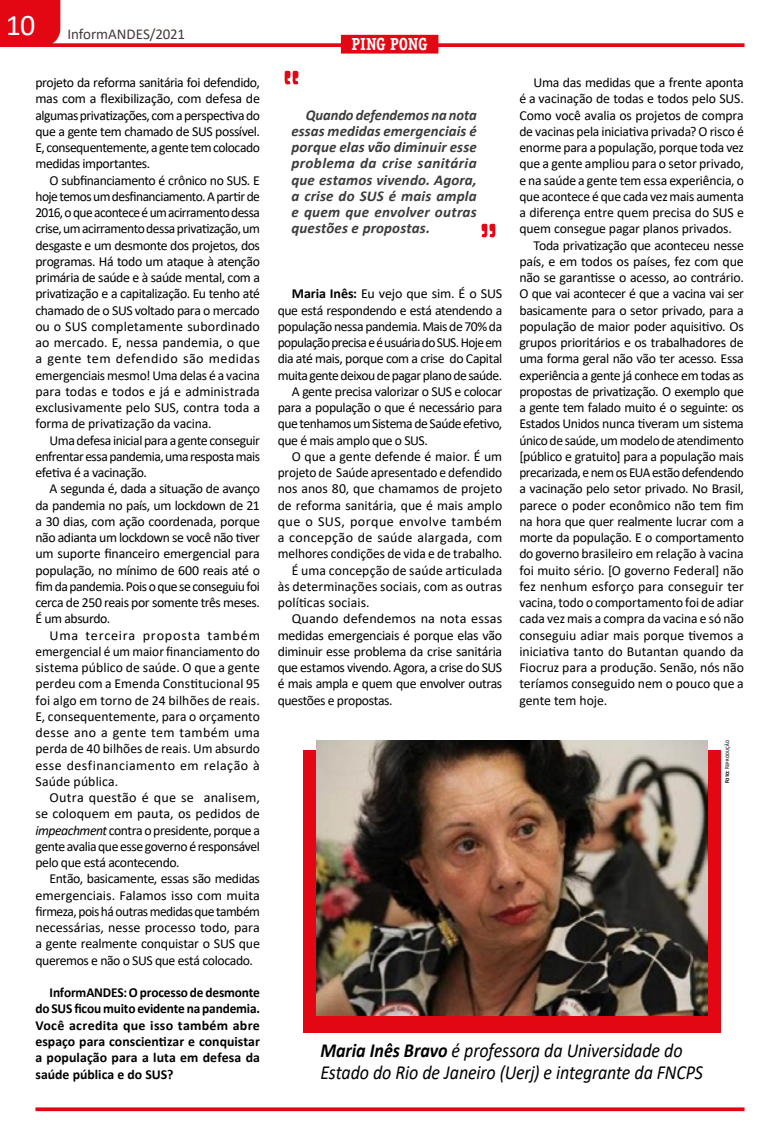
<style>
.page{position:relative;width:780px;height:1134px;background:#fff}
.page>*{position:absolute;margin:0;border:0;box-sizing:border-box;transform-origin:0 0}
.t1{font:62.5px "Cookit";color:#e30617}
.t2{font:italic 20px/22.5px "Calibri";letter-spacing:-.01em;color:#000;scale:.9 1}
.t3{font:700 17.5px "Officina Serif Std";letter-spacing:-.015em;color:#fff;scale:.9 1}
.t4{font:italic 700 15px/16.2px "Calibri";letter-spacing:.01em;color:#3c3c3b;text-align:justify}
.t5{font:15px "Calibri";letter-spacing:-.01em;color:#453a36}
.t6{font:13.75px/16.2px "Calibri";letter-spacing:-.02em;color:#000;text-align:justify}
.t7{font:700 13.75px/16.2px "Calibri";letter-spacing:.005em;color:#000;text-align:justify}
.t8{font:13.75px "Calibri";color:#000}
.t9{font:13.75px "Calibri";letter-spacing:.005em;color:#000}
.t10{font:13.75px "Calibri";letter-spacing:-.04em;color:#000}
.t11{font:13.75px "Calibri";letter-spacing:.01em;color:#000}
.t12{font:13.75px "Calibri";letter-spacing:.025em;color:#000}
.t13{font:13.75px "Calibri";letter-spacing:.03em;color:#000}
.t14{font:6.25px "Calibri";letter-spacing:.02em;color:#000;scale:.85 1}
.s1{font-style:italic}
.s2{font-weight:700}
</style>
<div class="page">
<svg style="left:35px;top:1107px;width:709px;height:4px;background:#e5202b"></svg>
<div style="left:0;top:0;width:60px;height:43px;background:#e30613"></div>
<svg style="left:0;top:43px;width:744px;height:4px;background:#e41622"></svg>
<div style="left:341px;top:35px;width:97px;height:19px;background:#e30613"></div>
<div style="left:303px;top:751px;width:417px;height:282px;background:#e30613"></div>
<img style="left:316px;top:740px;width:391px;height:275px">
<p class="t5" style="left:6px;top:24px;width:181px"><sup>10</sup> InformANDES/2021</p>
<p class="t6" style="left:35px;top:74px;width:226px">projeto da reforma sanitária foi defendido, mas com a flexibilização, com defesa de algumas privatizações, com a perspectiva do que a gente tem chamado de SUS possível.<br>E, consequentemente, a gente tem colocado medidas importantes.</p>
<p class="t6" style="left:35px;top:172px;width:226px;text-indent:14px">O subfinanciamento é crônico no SUS. E hoje temos um desfinanciamento. A partir de 2016, o que acontece é um acirramento dessa crise, um acirramento dessa privatização, um desgaste e um desmonte dos projetos, dos programas. Há todo um ataque à atenção primária de saúde e à saúde mental, com a privatização e a capitalização. Eu tenho até chamado de o SUS voltado para o mercado ou o SUS completamente subordinado ao mercado. E, nessa pandemia, o que a gente tem defendido são medidas emergenciais mesmo! Uma delas é a vacina para todas e todos e já e administrada exclusivamente pelo SUS, contra toda a forma de privatização da vacina.</p>
<p class="t6" style="left:35px;top:432px;width:226px;text-indent:14px">Uma defesa inicial para a gente conseguir enfrentar essa pandemia, uma resposta mais efetiva é a vacinação.</p>
<p class="t6" style="left:35px;top:480px;width:226px;text-indent:14px">A segunda é, dada a situação de avanço da pandemia no país, um lockdown de 21 a 30 dias, com ação coordenada, porque não adianta um lockdown se você não tiver um suporte financeiro emergencial para população, no mínimo de 600 reais até o fim da pandemia. Pois o que se conseguiu foi cerca de 250 reais por somente três meses.<br>É um absurdo.</p>
<p class="t6" style="left:35px;top:627px;width:226px;text-indent:14px">Uma terceira proposta também emergencial é um maior financiamento do sistema público de saúde. O que a gente perdeu com a Emenda Constitucional 95 foi algo em torno de 24 bilhões de reais.<br>E, consequentemente, para o orçamento desse ano a gente tem também uma perda de 40 bilhões de reais. Um absurdo esse desfinanciamento em relação à Saúde pública.</p>
<p class="t6" style="left:35px;top:789px;width:226px;text-indent:14px">Outra questão é que se analisem, se coloquem em pauta, os pedidos de <span class="s1">impeachment</span> contra o presidente, porque a gente avalia que esse governo é responsável pelo que está acontecendo.</p>
<p class="t6" style="left:35px;top:870px;width:226px;text-indent:14px">Então, basicamente, essas são medidas emergenciais. Falamos isso com muita firmeza, pois há outras medidas que também necessárias, nesse processo todo, para a gente realmente conquistar o SUS que queremos e não o SUS que está colocado.</p>
<p class="t7" style="left:35px;top:984px;width:226px;text-indent:14px">InformANDES: O processo de desmonte do SUS ficou muito evidente na pandemia.<br>Você acredita que isso também abre espaço para conscientizar e conquistar a população para a luta em defesa da saúde pública e do SUS?</p>
<h1 class="t1" style="left:284px;top:56px;width:16px">"</h1>
<p class="t3" style="left:351px;top:33px;width:86px">PING PONG</p>
<p class="t4" style="left:291px;top:106px;width:187px;text-indent:14px">Quando defendemos na nota essas medidas emergenciais é porque elas vão diminuir esse problema da crise sanitária que estamos vivendo. Agora, a crise do SUS é mais ampla e quem que envolver outras questões e propostas.</p>
<p class="t6" style="left:292px;top:285px;width:212px"><span class="s2">Maria Inês:</span> Eu vejo que sim. É o SUS</p>
<p class="t6" style="left:278px;top:302px;width:226px">que está respondendo e está atendendo a</p>
<p class="t6" style="left:278px;top:318px;width:226px">população nessa pandemia. Mais de 70% da</p>
<p class="t10" style="left:278px;top:333px;width:226px">população precisa e é usuária do SUS. Hoje em</p>
<p class="t6" style="left:278px;top:350px;width:226px">dia até mais, porque com a crise do Capital</p>
<p class="t6" style="left:278px;top:367px;width:226px">muita gente deixou de pagar plano de saúde.</p>
<p class="t6" style="left:292px;top:383px;width:212px">A gente precisa valorizar o SUS e colocar</p>
<p class="t6" style="left:278px;top:399px;width:226px">para a população o que é necessário para</p>
<p class="t6" style="left:278px;top:415px;width:226px">que tenhamos um Sistema de Saúde efetivo,</p>
<p class="t6" style="left:278px;top:432px;width:152px">que é mais amplo que o SUS.</p>
<p class="t6" style="left:292px;top:448px;width:212px">O que a gente defende é maior. É um</p>
<p class="t6" style="left:278px;top:464px;width:226px">projeto de Saúde apresentado e defendido</p>
<p class="t8" style="left:278px;top:479px;width:226px">nos anos 80, que chamamos de projeto</p>
<p class="t8" style="left:278px;top:496px;width:226px">de reforma sanitária, que é mais amplo</p>
<p class="t13" style="left:278px;top:512px;width:226px">que o SUS, porque envolve também</p>
<p class="t12" style="left:278px;top:528px;width:226px">a concepção de saúde alargada, com</p>
<p class="t6" style="left:278px;top:545px;width:226px">melhores condições de vida e de trabalho.</p>
<p class="t6" style="left:292px;top:562px;width:212px">É uma concepção de saúde articulada</p>
<p class="t11" style="left:278px;top:577px;width:226px">às determinações sociais, com as outras</p>
<p class="t6" style="left:278px;top:594px;width:93px">políticas sociais.</p>
<p class="t9" style="left:292px;top:609px;width:212px">Quando defendemos na nota essas</p>
<p class="t6" style="left:278px;top:627px;width:226px">medidas emergenciais é porque elas vão</p>
<p class="t6" style="left:278px;top:643px;width:226px">diminuir esse problema da crise sanitária</p>
<p class="t6" style="left:278px;top:659px;width:226px">que estamos vivendo. Agora, a crise do SUS</p>
<p class="t6" style="left:278px;top:675px;width:226px">é mais ampla e quem que envolver outras</p>
<p class="t6" style="left:278px;top:692px;width:116px">questões e propostas.</p>
<p class="t6" style="left:533px;top:74px;width:212px">Uma das medidas que a frente aponta</p>
<p class="t6" style="left:519px;top:90px;width:226px">é a vacinação de todas e todos pelo SUS.</p>
<p class="t6" style="left:519px;top:107px;width:226px">Como você avalia os projetos de compra</p>
<p class="t6" style="left:519px;top:123px;width:226px">de vacinas pela iniciativa privada? O risco é</p>
<p class="t6" style="left:519px;top:139px;width:226px">enorme para a população, porque toda vez</p>
<p class="t6" style="left:519px;top:155px;width:226px">que a gente ampliou para o setor privado,</p>
<p class="t6" style="left:519px;top:172px;width:226px">e na saúde a gente tem essa experiência, o</p>
<p class="t6" style="left:519px;top:188px;width:226px">que acontece é que cada vez mais aumenta</p>
<p class="t6" style="left:519px;top:204px;width:226px">a diferença entre quem precisa do SUS e</p>
<p class="t6" style="left:519px;top:220px;width:214px">quem consegue pagar planos privados.</p>
<p class="t6" style="left:533px;top:237px;width:212px">Toda privatização que aconteceu nesse</p>
<p class="t6" style="left:519px;top:253px;width:226px">país, e em todos os países, fez com que</p>
<p class="t6" style="left:519px;top:269px;width:226px">não se garantisse o acesso, ao contrário.</p>
<p class="t6" style="left:519px;top:285px;width:226px">O que vai acontecer é que a vacina vai ser</p>
<p class="t6" style="left:519px;top:302px;width:226px">basicamente para o setor privado, para a</p>
<p class="t6" style="left:519px;top:318px;width:226px">população de maior poder aquisitivo. Os</p>
<p class="t6" style="left:519px;top:334px;width:226px">grupos prioritários e os trabalhadores de</p>
<p class="t6" style="left:519px;top:350px;width:226px">uma forma geral não vão ter acesso. Essa</p>
<p class="t6" style="left:519px;top:367px;width:226px">experiência a gente já conhece em todas as</p>
<p class="t6" style="left:519px;top:383px;width:226px">propostas de privatização. O exemplo que</p>
<p class="t6" style="left:519px;top:399px;width:226px">a gente tem falado muito é o seguinte: os</p>
<p class="t6" style="left:519px;top:415px;width:226px">Estados Unidos nunca tiveram um sistema</p>
<p class="t6" style="left:519px;top:432px;width:226px">único de saúde, um modelo de atendimento</p>
<p class="t6" style="left:519px;top:448px;width:226px">[público e gratuito] para a população mais</p>
<p class="t6" style="left:519px;top:464px;width:226px">precarizada, e nem os EUA estão defendendo</p>
<p class="t6" style="left:519px;top:480px;width:226px">a vacinação pelo setor privado. No Brasil,</p>
<p class="t6" style="left:519px;top:497px;width:226px">parece o poder econômico não tem fim</p>
<p class="t6" style="left:519px;top:513px;width:226px">na hora que quer realmente lucrar com a</p>
<p class="t6" style="left:519px;top:529px;width:226px">morte da população. E o comportamento</p>
<p class="t6" style="left:519px;top:545px;width:226px">do governo brasileiro em relação à vacina</p>
<p class="t6" style="left:519px;top:562px;width:226px">foi muito sério. [O governo Federal] não</p>
<p class="t9" style="left:519px;top:577px;width:226px">fez nenhum esforço para conseguir ter</p>
<p class="t6" style="left:519px;top:594px;width:226px">vacina, todo o comportamento foi de adiar</p>
<p class="t6" style="left:519px;top:610px;width:226px">cada vez mais a compra da vacina e só não</p>
<p class="t8" style="left:519px;top:626px;width:226px">conseguiu adiar mais porque tivemos a</p>
<p class="t6" style="left:519px;top:643px;width:226px">iniciativa tanto do Butantan quando da</p>
<p class="t8" style="left:519px;top:658px;width:226px">Fiocruz para a produção. Senão, nós não</p>
<p class="t8" style="left:519px;top:674px;width:226px">teríamos conseguido nem o pouco que a</p>
<p class="t6" style="left:519px;top:692px;width:89px">gente tem hoje.</p>
<p class="t14" style="left:722px;top:783px;width:52px;rotate:-90deg"><span class="s2">Foto:</span> Reprodução</p>
<h2 class="t2" style="left:320px;top:1038px;width:426px"><span class="s2">Maria Inês Bravo</span> é professora da Universidade do<br>Estado do Rio de Janeiro (Uerj) e integrante da FNCPS</h2>
</div>
